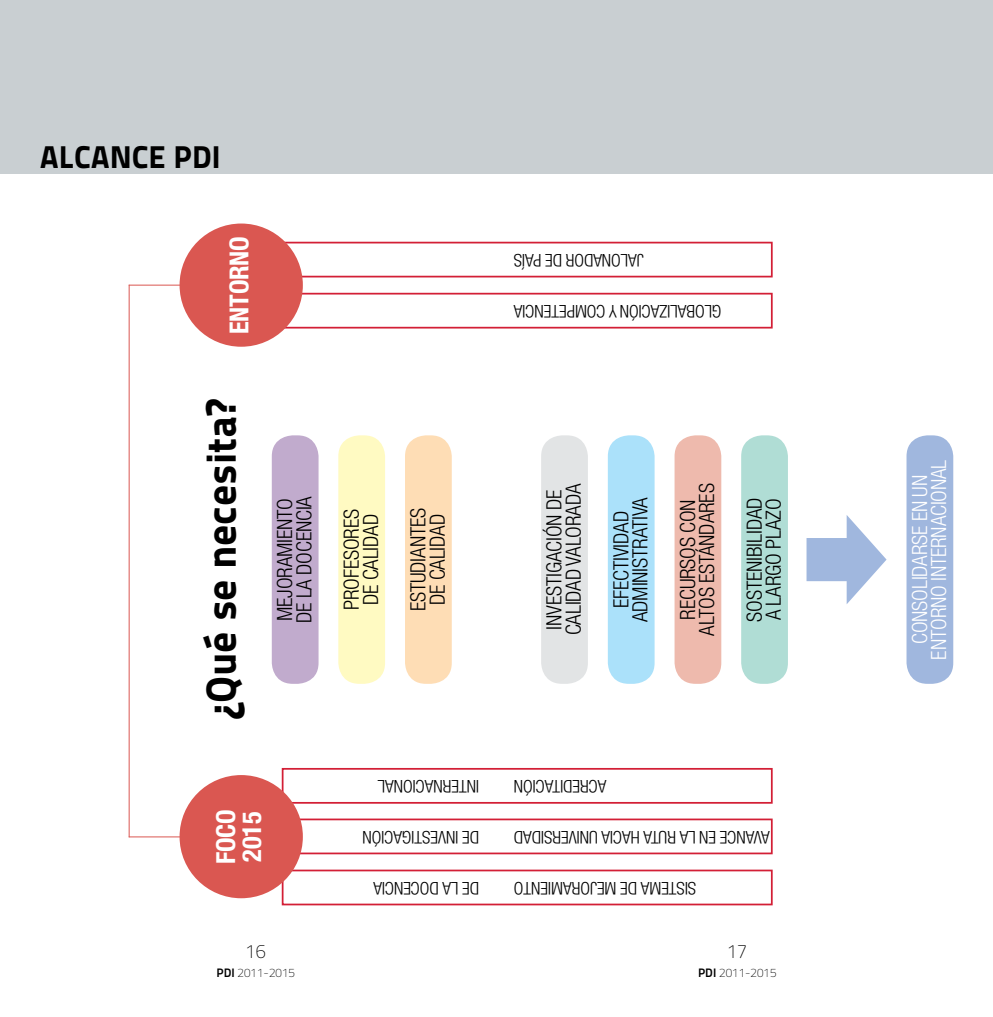
<style>
.page{position:relative;width:993px;height:1017px;background:#fff}
.page>*{position:absolute;margin:0;border:0;box-sizing:border-box;transform-origin:0 0}
.t1{font:42px "Titillium Maps 29 L 999 wt";color:#000}
.t2{font:31.5px "Titillium Maps 29 L 999 wt";color:#000}
.t3{font:700 condensed 26.25px/26.2px "Helvetica Neue LT Std";letter-spacing:-.005em;color:#fff}
.t4{font:300 condensed 21px/19.2px "Helvetica Neue LT Std";letter-spacing:-.005em;color:#000}
.t5{font:300 condensed 21px/19.2px "Helvetica Neue LT Std";letter-spacing:-.005em;color:#fff;text-align:center}
.t6{font:19.25px "Titillium Maps 29 L 1 wt";color:#000}
.t7{font:300 condensed 17.5px "Helvetica Neue LT Std";letter-spacing:-.005em;color:#000}
.t8{font:12.25px "Titillium Maps 29 L 1 wt";color:#000}
.s1{font-family:"Titillium Maps 29 L 800 wt"}
</style>
<div class="page">
<div style="left:282px;top:242px;width:490px;height:35px;background:#fff;border:2px solid #d31f36"></div>
<div style="left:282px;top:293px;width:490px;height:36px;background:#fff;border:2px solid #d31f36"></div>
<div style="left:282px;top:819px;width:490px;height:35px;background:#fff;border:2px solid #d31f36"></div>
<div style="left:282px;top:768px;width:490px;height:36px;background:#fff;border:2px solid #d31f36"></div>
<div style="left:282px;top:870px;width:490px;height:35px;background:#fff;border:2px solid #d31f36"></div>
<hr style="left:129px;top:285px;width:53px;height:1px;background:#da5751">
<hr style="left:129px;top:836px;width:54px;height:1px;background:#da5751">
<div style="left:0;top:0;width:992px;height:174px;background:#c9cfd2"></div>
<div style="left:179px;top:775px;width:124px;height:123px;background:#da5751;border-radius:50%"></div>
<div style="left:179px;top:224px;width:124px;height:123px;background:#da5751;border-radius:50%"></div>
<svg style="left:806px;top:515px;width:80px;height:89px"></svg>
<div style="left:906px;top:435px;width:46px;height:249px;background:#a0b7de;border-radius:21px"></div>
<div style="left:741px;top:435px;width:46px;height:249px;background:#b0ddd5;border-radius:21px"></div>
<div style="left:674px;top:435px;width:47px;height:249px;background:#eebaad;border-radius:21px"></div>
<div style="left:607px;top:435px;width:47px;height:249px;background:#abe1fa;border-radius:21px"></div>
<div style="left:541px;top:435px;width:46px;height:249px;background:#e2e4e5;border-radius:21px"></div>
<div style="left:405px;top:435px;width:46px;height:249px;background:#feddb5;border-radius:21px"></div>
<div style="left:338px;top:435px;width:47px;height:249px;background:#fffac2;border-radius:21px"></div>
<div style="left:272px;top:435px;width:46px;height:249px;background:#c1abcd;border-radius:21px"></div>
<hr style="left:129px;top:285px;width:1px;height:552px;background:#da5751">
<p class="t2" style="left:40px;top:133px;width:19px">ALCANCE</p>
<p class="t2" style="left:173px;top:133px;width:44px">PDI</p>
<p class="t3" style="left:226px;top:334px;width:100px;rotate:-90deg">ENTORNO</p>
<p class="t1" style="left:188px;top:719px;width:322px;rotate:-90deg">¿Qué se necesita?</p>
<p class="t4" style="left:275px;top:623px;width:128px;rotate:-90deg">MEJORAMIENTO<br>DE LA DOCENCIA</p>
<p class="t3" style="left:212px;top:864px;width:56px;rotate:-90deg">FOCO<br>2015</p>
<p class="t6" style="left:245px;top:937px;width:22px">16</p>
<p class="t8" style="left:216px;top:964px;width:80px"><span class="s1">PDI</span> 2011-2015</p>
<p class="t4" style="left:408px;top:611px;width:105px;rotate:-90deg">ESTUDIANTES</p>
<p class="t4" style="left:341px;top:610px;width:102px;rotate:-90deg">PROFESORES<br>DE CALIDAD</p>
<p class="t4" style="left:427px;top:605px;width:93px;rotate:-90deg">DE CALIDAD</p>
<p class="t7" style="left:643px;top:270px;width:131px;rotate:-180deg">JALONADOR DE PAÍS</p>
<p class="t7" style="left:721px;top:321px;width:209px;rotate:-180deg">GLOBALIZACIÓN Y COMPETENCIA</p>
<p class="t4" style="left:544px;top:635px;width:153px;rotate:-90deg">INVESTIGACIÓN DE<br>CALIDAD VALORADA</p>
<p class="t4" style="left:611px;top:622px;width:127px;text-align:center;rotate:-90deg">EFECTIVIDAD<br>ADMINISTRATIVA</p>
<p class="t4" style="left:696px;top:636px;width:154px;rotate:-90deg">ALTOS ESTÁNDARES</p>
<p class="t4" style="left:677px;top:620px;width:122px;rotate:-90deg">RECURSOS CON</p>
<p class="t4" style="left:744px;top:622px;width:125px;rotate:-90deg">SOSTENIBILIDAD<br>A LARGO PLAZO</p>
<p class="t7" style="left:479px;top:797px;width:103px;rotate:-180deg">INTERNACIONAL</p>
<p class="t7" style="left:606px;top:797px;width:94px;rotate:-180deg">ACREDITACIÓN</p>
<p class="t7" style="left:479px;top:847px;width:118px;rotate:-180deg">DE INVESTIGACIÓN</p>
<p class="t7" style="left:769px;top:847px;width:258px;rotate:-180deg">AVANCE EN LA RUTA HACIA UNIVERSIDAD</p>
<p class="t7" style="left:479px;top:898px;width:107px;rotate:-180deg">DE LA DOCENCIA</p>
<p class="t7" style="left:696px;top:898px;width:184px;rotate:-180deg">SISTEMA DE MEJORAMIENTO</p>
<p class="t6" style="left:726px;top:937px;width:22px">17</p>
<p class="t8" style="left:697px;top:964px;width:80px"><span class="s1">PDI</span> 2011-2015</p>
<p class="t5" style="left:909px;top:659px;width:201px;rotate:-90deg">CONSOLIDARSE EN UN<br>ENTORNO INTERNACIONAL</p>
</div>
